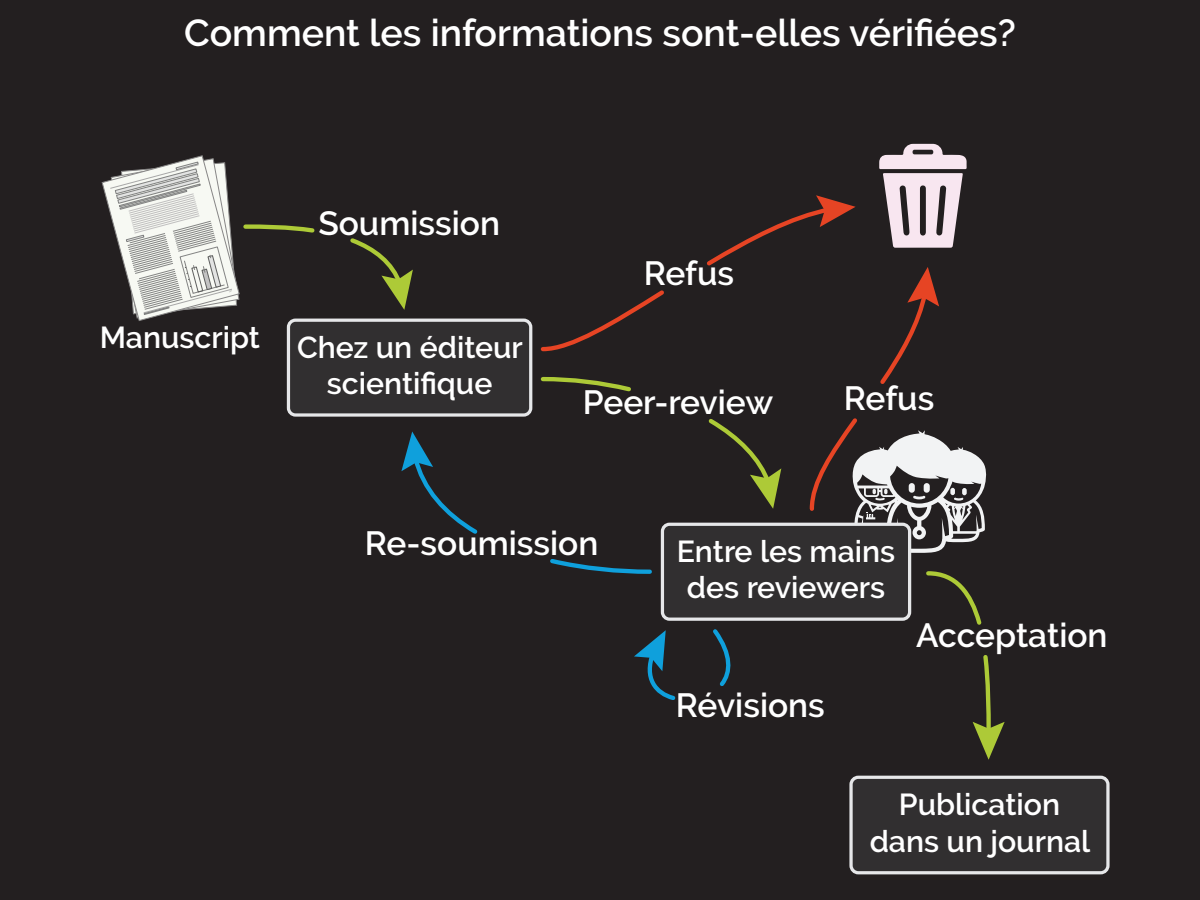
<style>
.page{position:relative;width:1200px;height:900px;background:#231f20}
.page>*{position:absolute;margin:0;border:0;box-sizing:border-box;transform-origin:0 0}
.Page_number{font:600 37.5px "Raleway";color:#fff}
.t1{font:600 33.5px "Raleway";color:#fff}
.t2{font:600 30.25px/36.3px "Raleway";color:#fff;text-align:center}
</style>
<div class="page">
<svg style="left:350px;top:238px;width:63px;height:72px"></svg>
<svg style="left:540px;top:376px;width:91px;height:16px"></svg>
<svg style="left:708px;top:419px;width:73px;height:90px"></svg>
<svg style="left:926px;top:571px;width:56px;height:54px"></svg>
<svg style="left:973px;top:655px;width:32px;height:105px"></svg>
<div style="left:288px;top:320px;width:243px;height:95px;background:#312f30;border-radius:7px"></div>
<div style="left:287px;top:319px;width:245px;height:98px;border:3px solid #e6e7e9;border-radius:7px"></div>
<div style="left:851px;top:777px;width:257px;height:96px;background:#312f30;border-radius:7px"></div>
<div style="left:849px;top:776px;width:261px;height:98px;border:3px solid #e6e7e9;border-radius:7px"></div>
<div style="left:662px;top:524px;width:248px;height:95px;background:#312f30;border-radius:7px"></div>
<div style="left:661px;top:523px;width:250px;height:98px;border:3px solid #e6e7e9;border-radius:7px"></div>
<svg style="left:102px;top:156px;width:215px;height:165px"></svg>
<svg style="left:808px;top:418px;width:179px;height:135px"></svg>
<svg style="left:880px;top:267px;width:59px;height:117px"></svg>
<svg style="left:550px;top:559px;width:102px;height:15px"></svg>
<svg style="left:401px;top:432px;width:77px;height:102px"></svg>
<svg style="left:713px;top:629px;width:18px;height:57px"></svg>
<svg style="left:634px;top:630px;width:42px;height:70px"></svg>
<svg style="left:540px;top:290px;width:124px;height:62px"></svg>
<svg style="left:707px;top:195px;width:149px;height:71px"></svg>
<svg style="left:879px;top:144px;width:88px;height:104px"></svg>
<p class="Page_number" style="left:184px;top:12px;width:833px">Comment les informations sont-elles vérifiées?</p>
<p class="t2" style="left:100px;top:319px;width:162px">Manuscript</p>
<p class="t1" style="left:318px;top:204px;width:183px">Soumission</p>
<p class="t2" style="left:297px;top:329px;width:227px">Chez un éditeur scientifique</p>
<p class="t1" style="left:644px;top:254px;width:92px">Refus</p>
<p class="t1" style="left:583px;top:383px;width:192px">Peer-review</p>
<p class="t1" style="left:844px;top:379px;width:92px">Refus</p>
<p class="t1" style="left:365px;top:524px;width:235px">Re-soumission</p>
<p class="t2" style="left:677px;top:533px;width:220px">Entre les mains des reviewers</p>
<p class="t1" style="left:676px;top:686px;width:150px">Révisions</p>
<p class="t1" style="left:916px;top:616px;width:193px">Acceptation</p>
<p class="t2" style="left:870px;top:786px;width:222px">Publication dans un journal</p>
</div>
